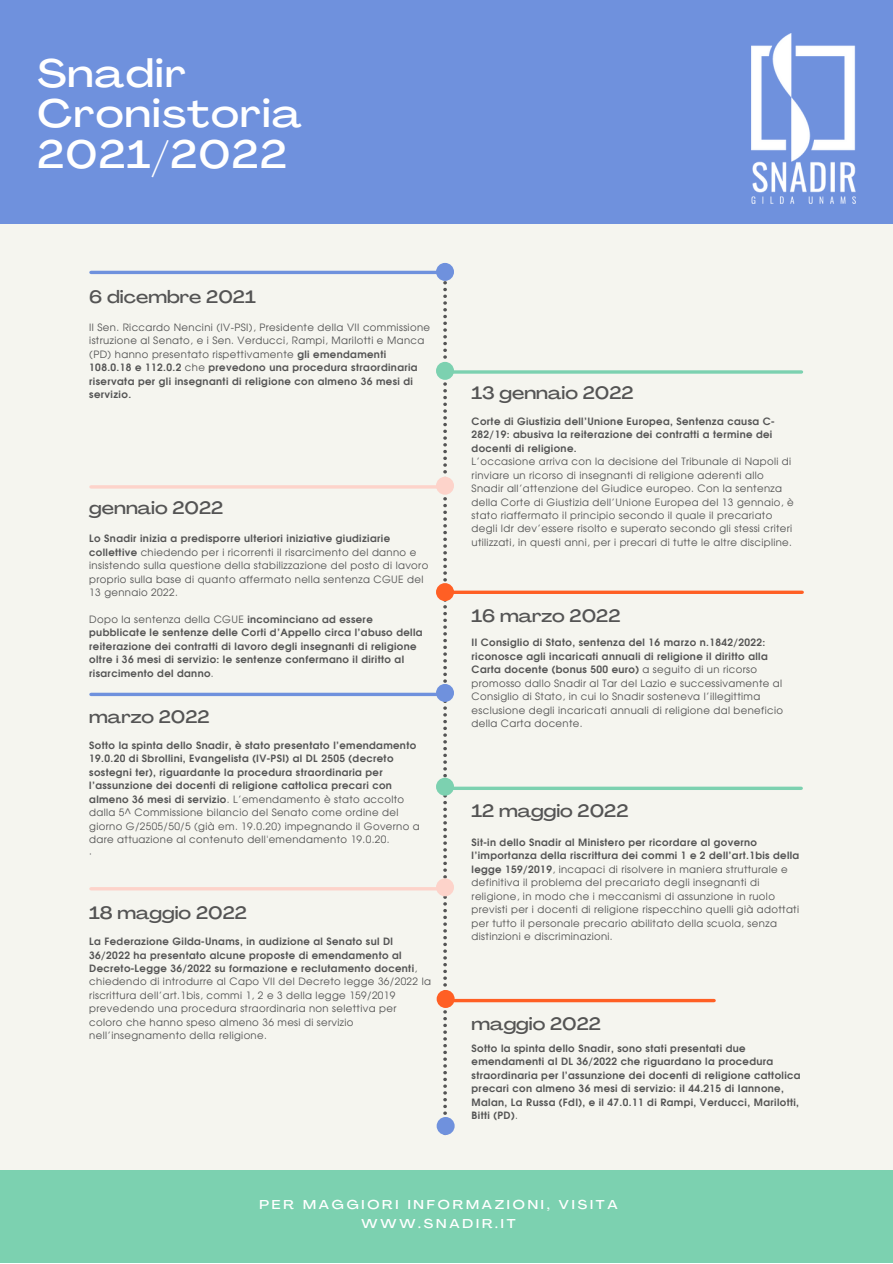
<style>
.page{position:relative;width:893px;height:1264px;background:#fff}
.page>*{position:absolute;margin:0;border:0;box-sizing:border-box;transform-origin:0 0}
.t1{font:500 expanded 39px/40.5px "Agrandir";letter-spacing:.035em;color:#fff}
.t2{font:500 expanded 17.7px "Agrandir";color:#545454}
.t3{font:500 expanded 12.6px/19.6px "Agrandir";letter-spacing:.225em;color:#fff;text-align:center}
.t4{font:10.05px/13.5px "Evolventa";letter-spacing:.035em;color:#545454}
.t5{font:700 10.05px/13.5px "Evolventa";letter-spacing:.035em;color:#545454}
.s1{font-weight:700}
.s2{font-weight:400}
</style>
<div class="page">
<div style="left:0;top:0;width:892px;height:1262px;background:#f5f5ef"></div>
<div style="left:0;top:0;width:892px;height:223px;background:#6f91dd"></div>
<svg style="left:443px;top:281px;width:4px;height:854px"></svg>
<svg style="left:454px;top:370px;width:347px;height:4px"></svg>
<svg style="left:454px;top:590px;width:348px;height:4px"></svg>
<svg style="left:453px;top:786px;width:348px;height:4px"></svg>
<svg style="left:453px;top:998px;width:261px;height:4px"></svg>
<hr style="left:91px;top:485px;width:352px;height:3px;background:#fdd3ca">
<svg style="left:91px;top:692px;width:345px;height:4px"></svg>
<hr style="left:91px;top:887px;width:352px;height:3px;background:#fdd3ca">
<hr style="left:91px;top:271px;width:352px;height:3px;background:#6f91dd">
<div style="left:436px;top:263px;width:18px;height:18px;background:#6f91dd;border-radius:50%"></div>
<div style="left:436px;top:362px;width:18px;height:18px;background:#7cd1b0;border-radius:50%"></div>
<div style="left:436px;top:583px;width:18px;height:18px;background:#ff5f24;border-radius:50%"></div>
<div style="left:436px;top:777px;width:18px;height:18px;background:#7cd1b0;border-radius:50%"></div>
<div style="left:436px;top:990px;width:18px;height:17px;background:#ff5f24;border-radius:50%"></div>
<div style="left:436px;top:477px;width:18px;height:17px;background:#fdd3ca;border-radius:50%"></div>
<div style="left:436px;top:684px;width:18px;height:18px;background:#6f91dd;border-radius:50%"></div>
<div style="left:436px;top:878px;width:18px;height:18px;background:#fdd3ca;border-radius:50%"></div>
<div style="left:436px;top:1116px;width:18px;height:18px;background:#6f91dd;border-radius:50%"></div>
<div style="left:0;top:1170px;width:892px;height:92px;background:#7cd1b0"></div>
<img style="left:751px;top:33px;width:104px;height:170px">
<h1 class="t1" style="left:37px;top:57px;width:266px">Snadir<br>Cronistoria<br>2021/2022</h1>
<h2 class="t2" style="left:89px;top:289px;width:168px">6 dicembre 2021</h2>
<p class="t4" style="left:89px;top:321px;width:342px">Il Sen. Riccardo Nencini (IV-PSI), Presidente della VII commissione istruzione al Senato, e i Sen. Verducci, Rampi, Marilotti e Manca (PD) hanno presentato rispettivamente <span class="s1">gli emendamenti 108.0.18 e 112.0.2</span> che <span class="s1">prevedono una procedura straordinaria riservata per gli insegnanti di religione con almeno 36 mesi di servizio.</span></p>
<h2 class="t2" style="left:89px;top:501px;width:136px">gennaio 2022</h2>
<p class="t4" style="left:89px;top:532px;width:340px"><span class="s1">Lo Snadir inizia a predisporre ulteriori iniziative giudiziarie collettive</span> chiedendo per i ricorrenti il risarcimento del danno e insistendo sulla questione della stabilizzazione del posto di lavoro proprio sulla base di quanto affermato nella sentenza CGUE del 13 gennaio 2022.</p>
<p class="t5" style="left:89px;top:613px;width:335px"><span class="s2">Dopo la sentenza della CGUE</span> incominciano ad essere pubblicate le sentenze delle Corti d’Appello circa l’abuso della reiterazione dei contratti di lavoro degli insegnanti di religione oltre i 36 mesi di servizio: le sentenze confermano il diritto al risarcimento del danno<span class="s2">.</span></p>
<h2 class="t2" style="left:89px;top:709px;width:122px">marzo 2022</h2>
<p class="t5" style="left:89px;top:739px;width:332px">Sotto la spinta dello Snadir, è stato presentato l’emendamento 19.0.20 di Sbrollini, Evangelista (IV-PSI) al DL 2505 (decreto sostegni ter), riguardante la procedura straordinaria per l’assunzione dei docenti di religione cattolica precari con almeno 36 mesi di servizio<span class="s2">. L’emendamento è stato accolto dalla 5^ Commissione bilancio del Senato come ordine del giorno G/2505/50/5 (già em. 19.0.20) impegnando il Governo a dare attuazione al contenuto dell'emendamento 19.0.20.<br>·</span></p>
<h2 class="t2" style="left:89px;top:905px;width:159px">18 maggio 2022</h2>
<p class="t4" style="left:89px;top:935px;width:343px"><span class="s1">La Federazione Gilda-Unams, in audizione al Senato sul Dl 36/2022 ha presentato alcune proposte di emendamento al Decreto-Legge 36/2022 su formazione e reclutamento docenti</span>, chiedendo di introdurre al Capo VII del Decreto legge 36/2022 la riscrittura dell’art.1bis, commi 1, 2 e 3 della legge 159/2019 prevedendo una procedura straordinaria non selettiva per coloro che hanno speso almeno 36 mesi di servizio nell’insegnamento della religione.</p>
<h2 class="t2" style="left:471px;top:385px;width:163px">13 gennaio 2022</h2>
<p class="t5" style="left:471px;top:415px;width:304px">Corte di Giustizia dell’Unione Europea, Sentenza causa C-<br>282/19: abusiva la reiterazione dei contratti a termine dei docenti di religione.</p>
<p class="t4" style="left:471px;top:455px;width:323px">L’occasione arriva con la decisione del Tribunale di Napoli di rinviare un ricorso di insegnanti di religione aderenti allo Snadir all’attenzione del Giudice europeo. Con la sentenza della Corte di Giustizia dell’Unione Europea del 13 gennaio, è stato riaffermato il principio secondo il quale il precariato degli Idr dev’essere risolto e superato secondo gli stessi criteri utilizzati, in questi anni, per i precari di tutte le altre discipline.</p>
<h2 class="t2" style="left:471px;top:608px;width:150px">16 marzo 2022</h2>
<p class="t4" style="left:471px;top:636px;width:313px"><span class="s1">Il Consiglio di Stato, sentenza del 16 marzo n.1842/2022: riconosce agli incaricati annuali di religione il diritto alla Carta docente (bonus 500 euro)</span> a seguito di un ricorso promosso dallo Snadir al Tar del Lazio e successivamente al Consiglio di Stato, in cui lo Snadir sosteneva l’illegittima esclusione degli incaricati annuali di religione dal beneficio della Carta docente.</p>
<h2 class="t2" style="left:471px;top:804px;width:158px">12 maggio 2022</h2>
<p class="t4" style="left:471px;top:836px;width:329px"><span class="s1">Sit-in dello Snadir al Ministero per ricordare al governo l’importanza della riscrittura dei commi 1 e 2 dell’art.1bis della legge 159/2019</span>, incapaci di risolvere in maniera strutturale e definitiva il problema del precariato degli insegnanti di religione, in modo che i meccanismi di assunzione in ruolo previsti per i docenti di religione rispecchino quelli già adottati per tutto il personale precario abilitato della scuola, senza distinzioni e discriminazioni.</p>
<h2 class="t2" style="left:471px;top:1016px;width:131px">maggio 2022</h2>
<p class="t5" style="left:471px;top:1042px;width:330px">Sotto la spinta dello Snadir, sono stati presentati due emendamenti al DL 36/2022 che riguardano la procedura straordinaria per l’assunzione dei docenti di religione cattolica precari con almeno 36 mesi di servizio: il 44.215 di Iannone, Malan, La Russa (FdI), e il 47.0.11 di Rampi, Verducci, Marilotti, Bitti (PD)<span class="s2">.</span></p>
<p class="t3" style="left:259px;top:1195px;width:360px">PER MAGGIORI INFORMAZIONI, VISITA<br>WWW.SNADIR.IT</p>
</div>
